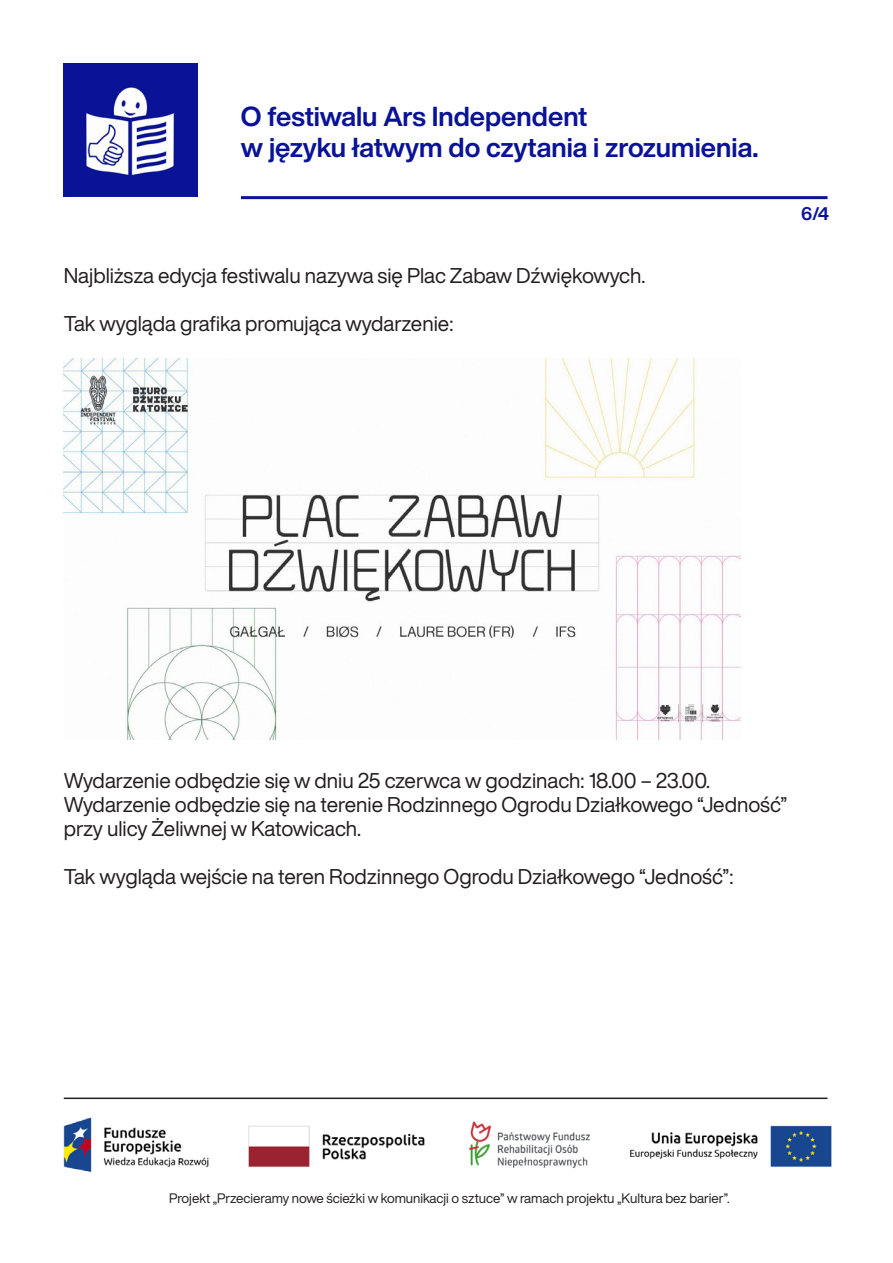
<style>
.page{position:relative;width:893px;height:1263px;background:#fff}
.page>*{position:absolute;margin:0;border:0;box-sizing:border-box;transform-origin:0 0}
.t1{font:700 27px/31px "Helvetica Now Display";color:#0a1396}
.t2{font:21px/24.2px "Helvetica Now Display";color:#231f20}
.t3{font:700 18px "Helvetica Now Display";color:#0a1396}
.t4{font:13.5px "Helvetica Now Display";color:#231f20}
</style>
<div class="page">
<img style="left:64px;top:64px;width:134px;height:133px">
<img style="left:63px;top:1117px;width:769px;height:56px">
<hr style="left:64px;top:1097px;width:763px;height:2px;background:#231f20">
<hr style="left:241px;top:196px;width:586px;height:3px;background:#0a1396">
<img style="left:64px;top:358px;width:677px;height:381px">
<p class="t1" style="left:241px;top:101px;width:519px">O festiwalu Ars Independent<br>w języku łatwym do czytania i zrozumienia.</p>
<p class="t2" style="left:64px;top:263px;width:583px">Najbliższa edycja festiwalu nazywa się Plac Zabaw Dźwiękowych.</p>
<p class="t2" style="left:64px;top:311px;width:391px">Tak wygląda grafika promująca wydarzenie:</p>
<p class="t3" style="left:801px;top:201px;width:29px">6/4</p>
<p class="t2" style="left:64px;top:768px;width:725px">Wydarzenie odbędzie się w dniu 25 czerwca w godzinach: 18.00 – 23.00.<br>Wydarzenie odbędzie się na terenie Rodzinnego Ogrodu Działkowego “Jedność” przy ulicy Żeliwnej w Katowicach.</p>
<p class="t2" style="left:64px;top:865px;width:671px">Tak wygląda wejście na teren Rodzinnego Ogrodu Działkowego “Jedność”:</p>
<p class="t4" style="left:169px;top:1188px;width:562px">Projekt „Przecieramy nowe ścieżki w komunikacji o sztuce” w ramach projektu „Kultura bez barier”.</p>
</div>
